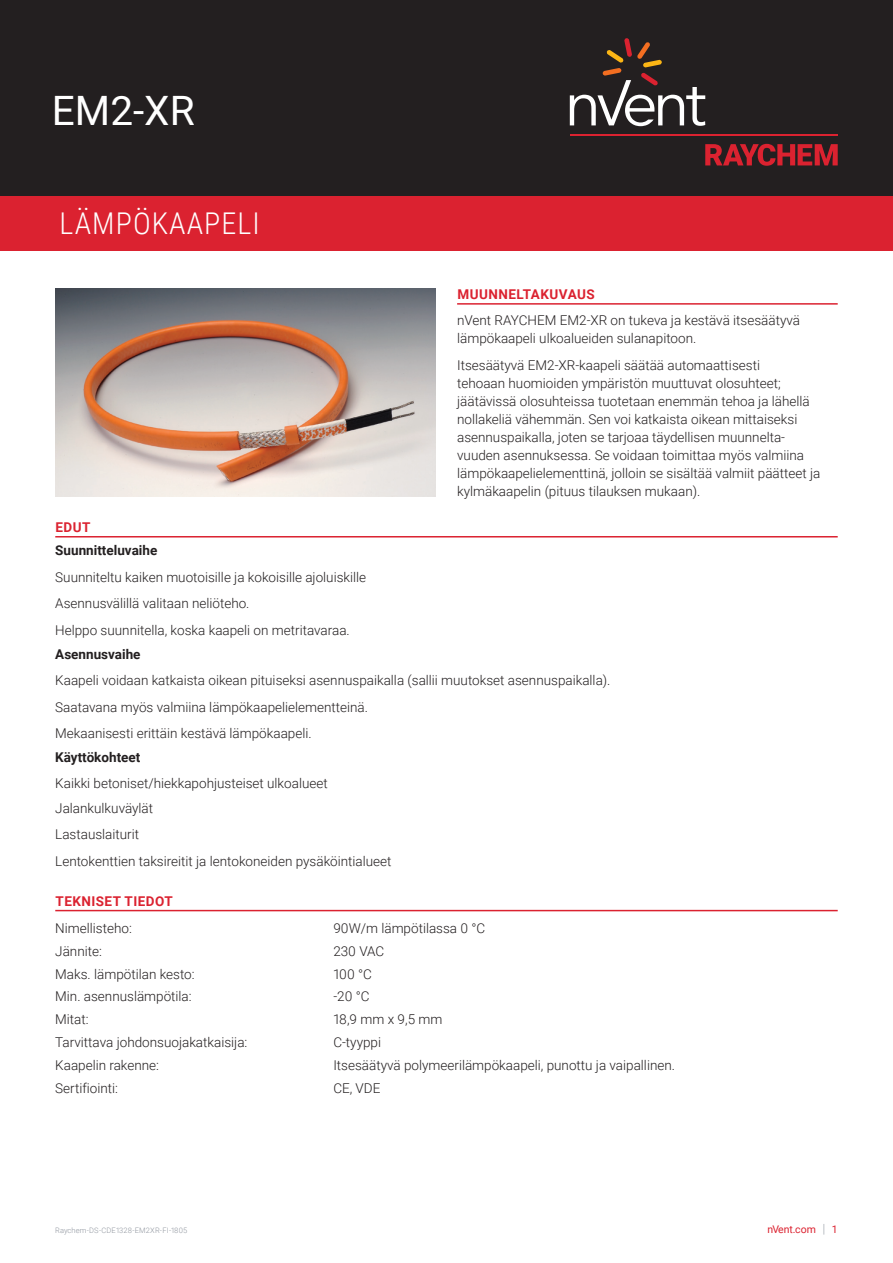
<style>
.page{position:relative;width:893px;height:1263px;background:#fff}
.page>*{position:absolute;margin:0;border:0;box-sizing:border-box;transform-origin:0 0}
.t1{font:40.5px "Roboto";color:#fff}
.t2{font:300 30px "Roboto Condensed";letter-spacing:.035em;color:#fff}
.t3{font:300 13.5px/18px "Roboto";color:#231f20}
.t4{font:700 13.5px "Roboto";color:#231f20}
.t5{font:700 13.5px "Roboto";letter-spacing:.035em;color:#db2230}
.t6{font:10.5px "Roboto";color:#db2230}
.t7{font:300 7.5px "Roboto";letter-spacing:.015em;color:#8f959e}
.s1{font-weight:300;font-size:12.6px;color:#8f959e}
</style>
<div class="page">
<div style="left:0;top:0;width:893px;height:196px;background:#231f20"></div>
<div style="left:0;top:196px;width:893px;height:55px;background:#db2230"></div>
<svg style="left:705px;top:144px;width:133px;height:22px"></svg>
<hr style="left:570px;top:134px;width:268px;height:2px;background:#db2230">
<svg style="left:570px;top:38px;width:135px;height:88px"></svg>
<hr style="left:457px;top:303px;width:381px;height:2px;background:#db2230">
<hr style="left:55px;top:536px;width:783px;height:1px;background:#db2230">
<hr style="left:55px;top:910px;width:783px;height:1px;background:#db2230">
<img style="left:55px;top:289px;width:381px;height:208px">
<h1 class="t1" style="left:52px;top:82px;width:144px">EM2-XR</h1>
<h2 class="t2" style="left:60px;top:202px;width:202px">LÄMPÖKAAPELI</h2>
<p class="t5" style="left:457px;top:285px;width:139px">MUUNNELTAKUVAUS</p>
<p class="t3" style="left:457px;top:311px;width:344px">nVent RAYCHEM EM2-XR on tukeva ja kestävä itsesäätyvä lämpökaapeli ulkoalueiden sulanapitoon.</p>
<p class="t3" style="left:457px;top:356px;width:365px">Itsesäätyvä EM2-XR-kaapeli säätää automaattisesti<br>tehoaan huomioiden ympäristön muuttuvat olosuhteet; jäätävissä olosuhteissa tuotetaan enemmän tehoa ja lähellä nollakeliä vähemmän. Sen voi katkaista oikean mittaiseksi asennuspaikalla, joten se tarjoaa täydellisen muunnelta&shy;vuuden asennuksessa. Se voidaan toimittaa myös valmiina lämpökaapelielementtinä, jolloin se sisältää valmiit päätteet ja kylmäkaapelin (pituus tilauksen mukaan).</p>
<p class="t5" style="left:56px;top:517px;width:37px">EDUT</p>
<p class="t4" style="left:55px;top:541px;width:104px">Suunnitteluvaihe</p>
<p class="t3" style="left:55px;top:563px;width:312px;line-height:26.5px">Suunniteltu kaiken muotoisille ja kokoisille ajoluiskille<br>Asennusvälillä valitaan neliöteho.<br>Helppo suunnitella, koska kaapeli on metritavaraa.</p>
<p class="t4" style="left:55px;top:644px;width:87px">Asennusvaihe</p>
<p class="t3" style="left:55px;top:667px;width:557px;line-height:26.5px">Kaapeli voidaan katkaista oikean pituiseksi asennuspaikalla (sallii muutokset asennuspaikalla).<br>Saatavana myös valmiina lämpökaapelielementteinä.<br>Mekaanisesti erittäin kestävä lämpökaapeli.</p>
<p class="t4" style="left:55px;top:748px;width:87px">Käyttökohteet</p>
<p class="t3" style="left:55px;top:769px;width:338px;line-height:26px">Kaikki betoniset/hiekkapohjusteiset ulkoalueet Jalankulkuväylät<br>Lastauslaiturit<br>Lentokenttien taksireitit ja lentokoneiden pysäköintialueet</p>
<p class="t5" style="left:56px;top:891px;width:119px">TEKNISET TIEDOT</p>
<p class="t3" style="left:55px;top:918px;width:78px">Nimellisteho:</p>
<p class="t3" style="left:333px;top:918px;width:154px">90W/m lämpötilassa 0 °C</p>
<p class="t3" style="left:55px;top:941px;width:48px">Jännite:</p>
<p class="t3" style="left:333px;top:941px;width:52px">230 VAC</p>
<p class="t3" style="left:55px;top:964px;width:141px">Maks. lämpötilan kesto:</p>
<p class="t3" style="left:333px;top:964px;width:40px">100 °C</p>
<p class="t3" style="left:55px;top:987px;width:138px">Min. asennuslämpötila:</p>
<p class="t3" style="left:333px;top:987px;width:38px">-20 °C</p>
<p class="t3" style="left:55px;top:1010px;width:35px">Mitat:</p>
<p class="t3" style="left:333px;top:1010px;width:111px">18,9 mm x 9,5 mm</p>
<p class="t3" style="left:55px;top:1033px;width:194px">Tarvittava johdonsuojakatkaisija:</p>
<p class="t3" style="left:333px;top:1033px;width:49px">C-tyyppi</p>
<p class="t3" style="left:55px;top:1056px;width:105px">Kaapelin rakenne:</p>
<p class="t3" style="left:333px;top:1056px;width:343px">Itsesäätyvä polymeerilämpökaapeli, punottu ja vaipallinen.</p>
<p class="t3" style="left:55px;top:1078px;width:64px">Sertifiointi:</p>
<p class="t3" style="left:333px;top:1078px;width:49px">CE, VDE</p>
<p class="t7" style="left:55px;top:1225px;width:133px">Raychem-DS-CDE1328-EM2XR-FI-1805</p>
<p class="t6" style="left:767px;top:1222px;width:72px">nVent.com <span class="s1">|</span> 1</p>
</div>
